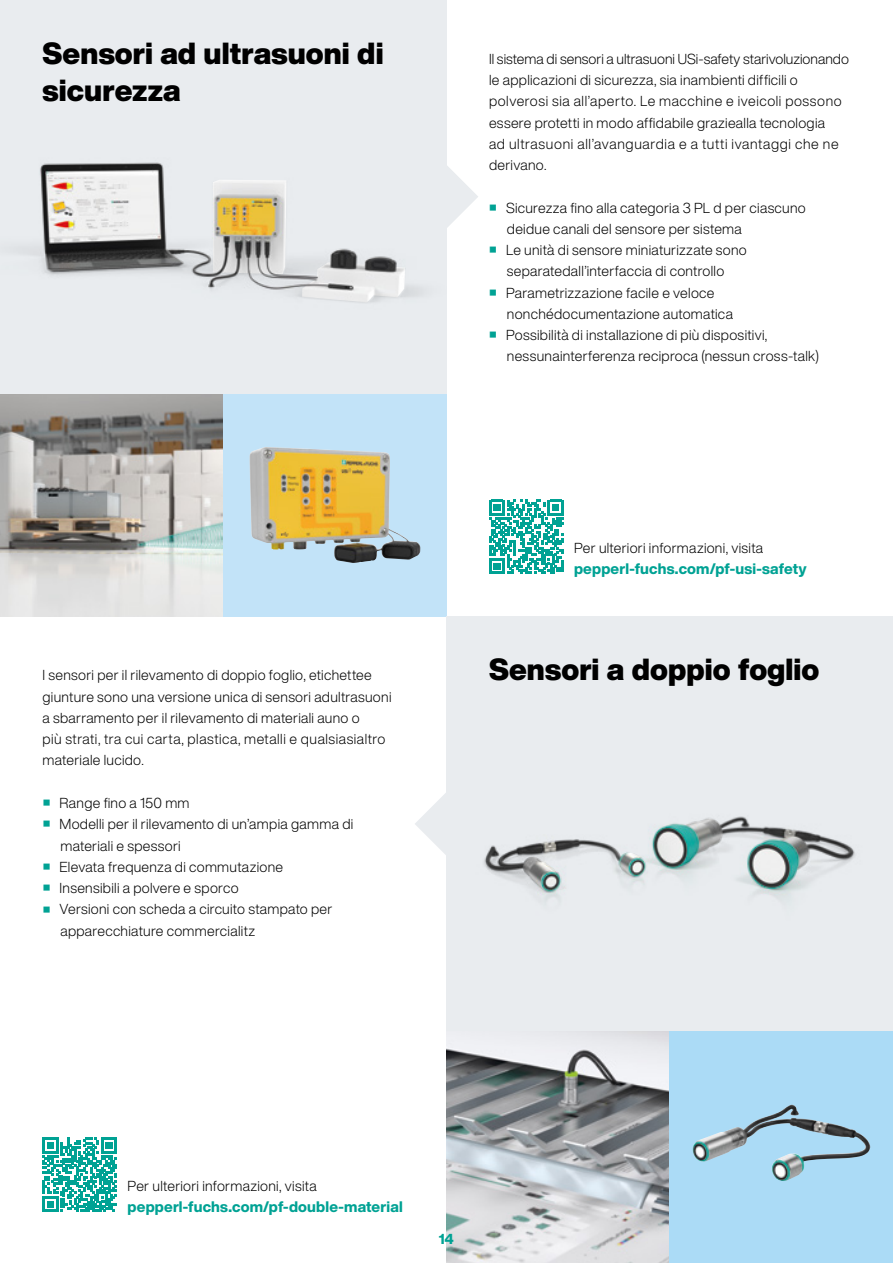
<style>
.page{position:relative;width:893px;height:1263px;background:#fff}
.page>*{position:absolute;margin:0;border:0;box-sizing:border-box;transform-origin:0 0}
.t1{font:900 30px/37.2px "Helvetica Now Display";letter-spacing:.005em;color:#000}
.t2{font:800 15px "Helvetica Now Display";letter-spacing:.01em;color:#00a294}
.t3{font:300 14.25px/21.3px "Helvetica Now Display";letter-spacing:.02em;color:#000}
.t4{font:800 14.25px "Helvetica Now Display";color:#00a294}
</style>
<div class="page">
<svg style="left:415px;top:793px;width:31px;height:62px"></svg>
<svg style="left:446px;top:154px;width:32px;height:85px"></svg>
<img style="left:446px;top:1031px;width:224px;height:232px">
<img style="left:0;top:393px;width:223px;height:224px">
<div style="left:223px;top:393px;width:223px;height:224px;background:#c2e3f8"></div>
<img style="left:250px;top:447px;width:100px;height:103px">
<div style="left:670px;top:1031px;width:223px;height:232px;background:#abdbf6"></div>
<img style="left:693px;top:1105px;width:177px;height:76px">
<svg style="left:489px;top:500px;width:74px;height:74px"></svg>
<svg style="left:43px;top:1137px;width:74px;height:75px"></svg>
<div style="left:0;top:0;width:446px;height:393px;background:#e9ecef"></div>
<img style="left:41px;top:163px;width:364px;height:139px">
<div style="left:446px;top:617px;width:447px;height:414px;background:#e9ecef"></div>
<img style="left:486px;top:818px;width:367px;height:73px">
<h1 class="t1" style="left:43px;top:35px;width:343px">Sensori ad ultrasuoni di sicurezza</h1>
<p class="t3" style="left:43px;top:664px;width:350px">I sensori per il rilevamento di doppio foglio, etichettee giunture sono una versione unica di sensori adultrasuoni a sbarramento per il rilevamento di materiali auno o<br>più strati, tra cui carta, plastica, metalli e qualsiasialtro materiale lucido.</p>
<p class="t3" style="left:43px;top:792px;width:148px"><sup>■</sup> Range fino a 150 mm</p>
<p class="t3" style="left:60px;top:813px;width:294px;text-indent:-17px"><sup>■</sup> Modelli per il rilevamento di un’ampia gamma di materiali e spessori</p>
<p class="t3" style="left:43px;top:856px;width:241px"><sup>■</sup> Elevata frequenza di commutazione</p>
<p class="t3" style="left:43px;top:877px;width:197px"><sup>■</sup> Insensibili a polvere e sporco</p>
<p class="t3" style="left:60px;top:898px;width:274px;text-indent:-17px"><sup>■</sup> Versioni con scheda a circuito stampato per apparecchiature commercialitz</p>
<p class="t3" style="left:489px;top:48px;width:361px">Il sistema di sensori a ultrasuoni USi-safety starivoluzionando le applicazioni di sicurezza, sia inambienti difficili o polverosi sia all’aperto. Le macchine e iveicoli possono essere protetti in modo affidabile graziealla tecnologia<br>ad ultrasuoni all’avanguardia e a tutti ivantaggi che ne derivano.</p>
<p class="t3" style="left:507px;top:197px;width:300px;text-indent:-17px"><sup>■</sup> Sicurezza fino alla categoria 3 PL d per ciascuno deidue canali del sensore per sistema</p>
<p class="t3" style="left:490px;top:239px;width:258px;text-align:center"><sup>■</sup> Le unità di sensore miniaturizzate sono separatedall’interfaccia di controllo</p>
<p class="t3" style="left:507px;top:282px;width:228px;text-indent:-17px"><sup>■</sup> Parametrizzazione facile e veloce nonchédocumentazione automatica</p>
<p class="t3" style="left:507px;top:324px;width:314px;text-indent:-17px"><sup>■</sup> Possibilità di installazione di più dispositivi, nessunainterferenza reciproca (nessun cross-talk)</p>
<p class="t3" style="left:574px;top:537px;width:191px">Per ulteriori informazioni, visita</p>
<p class="t2" style="left:574px;top:558px;width:234px">pepperl-fuchs.com/pf-usi-safety</p>
<h1 class="t1" style="left:489px;top:651px;width:332px">Sensori a doppio foglio</h1>
<p class="t3" style="left:128px;top:1175px;width:191px">Per ulteriori informazioni, visita</p>
<p class="t2" style="left:128px;top:1196px;width:277px">pepperl-fuchs.com/pf-double-material</p>
<p class="t4" style="left:439px;top:1229px;width:17px">14</p>
</div>
